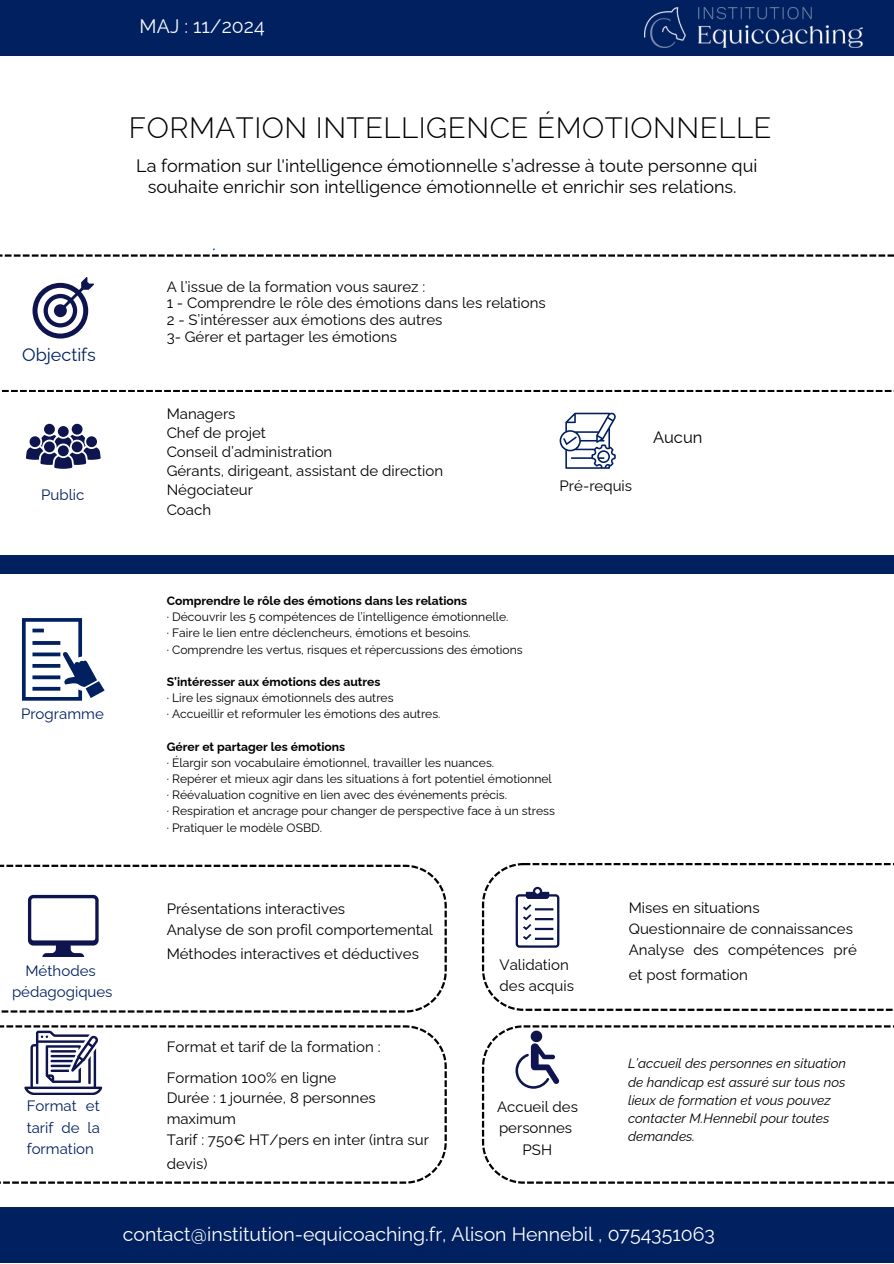
<style>
.page{position:relative;width:894px;height:1264px;background:#fff}
.page>*{position:absolute;margin:0;border:0;box-sizing:border-box;transform-origin:0 0}
.t1{font:300 29.4px "Raleway";letter-spacing:.02em;color:#000}
.t2{font:19.5px "Raleway";color:#fff}
.t3{font:19.5px "Raleway";color:#f9f9fc}
.t4{font:18px/21.3px "Raleway";color:#000;text-align:center}
.t5{font:18px "Raleway";color:#002060}
.t6{font:16.5px "Raleway";color:#000}
.t7{font:15px/19.2px "Raleway";color:#000}
.t8{font:15px/21.3px "Raleway";color:#002060;text-align:justify}
.t9{font:italic 13.5px/18.3px "Raleway";color:#000}
.t10{font:12.15px "Raleway";color:#000}
.t11{font:700 12.15px "Raleway";color:#000}
</style>
<div class="page">
<div style="left:44px;top:424px;width:11px;height:10px;background:#0e144e;border-radius:50%"></div>
<div style="left:72px;top:424px;width:10px;height:10px;background:#0e144e;border-radius:50%"></div>
<div style="left:58px;top:426px;width:11px;height:11px;background:#0e144e;border-radius:50%"></div>
<svg style="left:26px;top:435px;width:75px;height:34px"></svg>
<div style="left:58px;top:445px;width:11px;height:11px;background:#0e144e;border-radius:50%"></div>
<svg style="left:22px;top:618px;width:82px;height:82px"></svg>
<svg style="left:0;top:864px;width:446px;height:148px"></svg>
<svg style="left:28px;top:894px;width:71px;height:62px"></svg>
<svg style="left:0;top:1025px;width:446px;height:158px"></svg>
<svg style="left:24px;top:1030px;width:78px;height:64px"></svg>
<svg style="left:559px;top:412px;width:56px;height:57px"></svg>
<svg style="left:482px;top:863px;width:411px;height:147px"></svg>
<svg style="left:482px;top:1025px;width:411px;height:158px"></svg>
<svg style="left:0;top:254px;width:893px;height:138px"></svg>
<div style="left:0;top:1207px;width:893px;height:55px;background:#002060"></div>
<div style="left:0;top:555px;width:893px;height:19px;background:#002060"></div>
<div style="left:0;top:0;width:893px;height:55px;background:#002060"></div>
<img style="left:644px;top:7px;width:218px;height:41px">
<p class="t3" style="left:140px;top:15px;width:127px">MAJ : 11/2024</p>
<p class="t1" style="left:129px;top:110px;width:644px">FORMATION INTELLIGENCE ÉMOTIONNELLE</p>
<p class="t4" style="left:136px;top:155px;width:622px">La formation sur l'intelligence émotionnelle s’adresse à toute personne qui souhaite enrichir son intelligence émotionnelle et enrichir ses relations.</p>
<h2 class="t5" style="left:22px;top:343px;width:75px">Objectifs</h2>
<p class="t8" style="left:41px;top:484px;width:45px">Public</p>
<p class="t7" style="left:167px;top:278px;width:380px;line-height:16.8px">A l’issue de la formation vous saurez :<br>1 - Comprendre le rôle des émotions dans les relations 2 - S’intéresser aux émotions des autres<br>3- Gérer et partager les émotions</p>
<p class="t7" style="left:167px;top:404px;width:278px">Managers<br>Chef de projet<br>Conseil d’administration<br>Gérants, dirigeant, assistant de direction<br>Négociateur<br>Coach</p>
<h5 class="t7" style="left:559px;top:476px;width:74px">Pré-requis</h5>
<h5 class="t6" style="left:652px;top:427px;width:51px">Aucun</h5>
<h5 class="t8" style="left:21px;top:703px;width:84px">Programme</h5>
<h5 class="t11" style="left:167px;top:593px;width:302px">Comprendre le rôle des émotions dans les relations</h5>
<h5 class="t10" style="left:167px;top:609px;width:343px">· Découvrir les 5 compétences de l’intelligence émotionnelle.</h5>
<p class="t10" style="left:167px;top:626px;width:305px">· Faire le lien entre déclencheurs, émotions et besoins.</p>
<h5 class="t10" style="left:167px;top:642px;width:357px">· Comprendre les vertus, risques et répercussions des émotions</h5>
<h5 class="t11" style="left:167px;top:674px;width:215px">S’intéresser aux émotions des autres</h5>
<p class="t10" style="left:167px;top:690px;width:228px">· Lire les signaux émotionnels des autres</p>
<h5 class="t10" style="left:167px;top:707px;width:275px">· Accueillir et reformuler les émotions des autres.</h5>
<p class="t11" style="left:167px;top:739px;width:180px">Gérer et partager les émotions</p>
<p class="t10" style="left:167px;top:755px;width:329px">· Élargir son vocabulaire émotionnel, travailler les nuances.</p>
<p class="t10" style="left:167px;top:771px;width:386px">· Repérer et mieux agir dans les situations à fort potentiel émotionnel</p>
<p class="t10" style="left:167px;top:787px;width:342px">· Réévaluation cognitive en lien avec des événements précis.</p>
<p class="t10" style="left:167px;top:804px;width:390px">· Respiration et ancrage pour changer de perspective face à un stress</p>
<p class="t10" style="left:167px;top:820px;width:157px">· Pratiquer le modèle OSBD.</p>
<h5 class="t8" style="left:25px;top:960px;width:72px">Méthodes</h5>
<p class="t8" style="left:12px;top:981px;width:102px">pédagogiques</p>
<h5 class="t8" style="left:27px;top:1095px;width:75px">Format et tarif de la formation</h5>
<p class="t7" style="left:167px;top:898px;width:268px;line-height:21.3px">Présentations interactives<br>Analyse de son profil comportemental</p>
<p class="t7" style="left:167px;top:944px;width:254px">Méthodes interactives et déductives</p>
<p class="t7" style="left:167px;top:1037px;width:215px">Format et tarif de la formation :</p>
<p class="t7" style="left:167px;top:1067px;width:264px;line-height:20.7px">Formation 100% en ligne<br>Durée : 1 journée, 8 personnes maximum<br>Tarif : 750€ HT/pers en inter (intra sur</p>
<p class="t7" style="left:167px;top:1153px;width:42px">devis)</p>
<h3 class="t7" style="left:499px;top:954px;width:76px;line-height:20.2px">Validation des acquis</h3>
<h5 class="t7" style="left:497px;top:1095px;width:82px;line-height:21.3px">Accueil des personnes</h5>
<p class="t7" style="left:522px;top:1140px;width:31px">PSH</p>
<h1 class="t7" style="left:628px;top:897px;width:229px;line-height:20.9px">Mises en situations<br>Questionnaire de connaissances<br>Analyse des compétences pré</h1>
<h1 class="t7" style="left:628px;top:964px;width:120px">et post formation</h1>
<h3 class="t9" style="left:628px;top:1054px;width:219px">L’accueil des personnes en situation de handicap est assuré sur tous nos lieux de formation et vous pouvez contacter M.Hennebil pour toutes</h3>
<p class="t9" style="left:628px;top:1127px;width:68px">demandes.</p>
<p class="t2" style="left:123px;top:1222px;width:593px">contact@institution-equicoaching.fr, Alison Hennebil , 0754351063</p>
</div>
